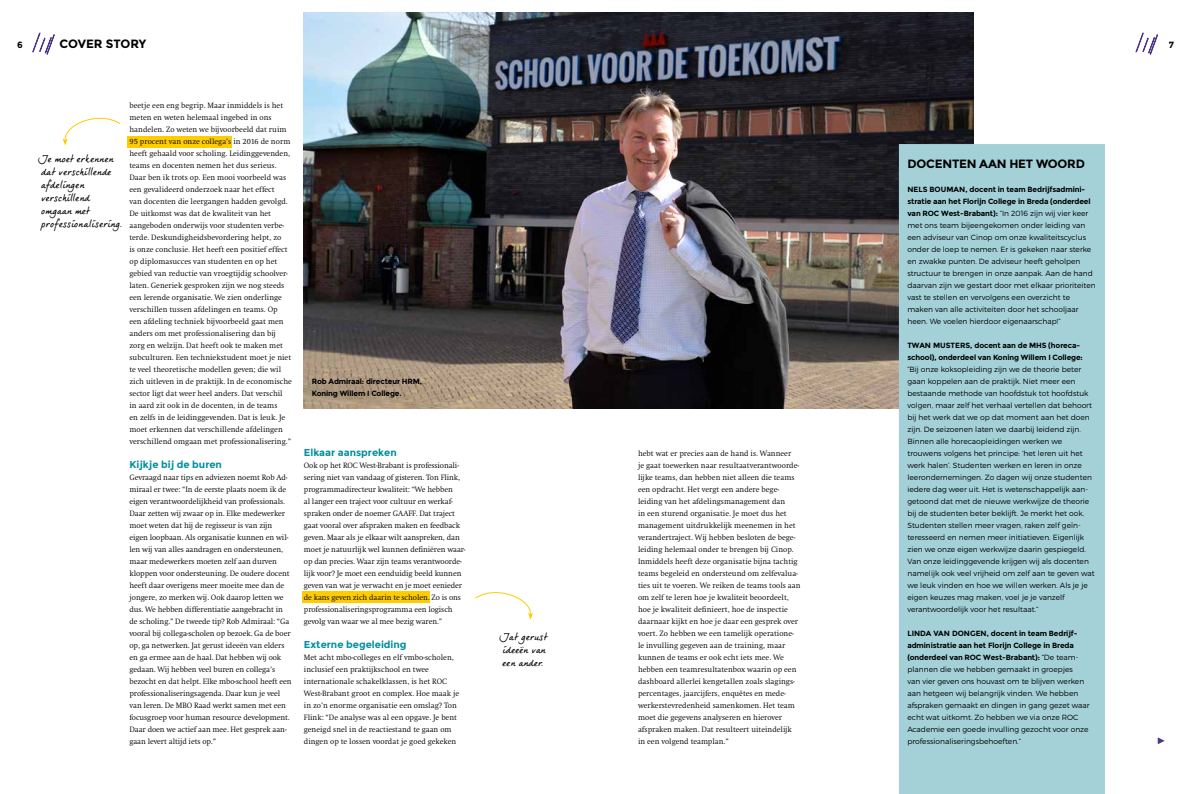
<style>
.page{position:relative;width:1191px;height:794px;background:#fff}
.page>*{position:absolute;margin:0;border:0;box-sizing:border-box;transform-origin:0 0}
.t1{font:12px/13px "Dear Joe 5 C PRO Small Face";color:#000}
.t2{font:700 12px "Montserrat";letter-spacing:-.015em;color:#000}
.t3{font:700 10px "Montserrat";color:#008f9e}
.t4{font:700 9px "Montserrat";color:#000}
.t5{font:300 8px/12px "Swift EF";color:#000}
.t6{font:300 7.5px/12px "Montserrat";color:#000}
.t7{font:700 7.5px/12px "Montserrat";letter-spacing:-.015em;color:#000}
.s1{font-weight:700}
</style>
<div class="page">
<svg style="left:1157px;top:737px;width:7px;height:7px"></svg>
<img style="left:303px;top:12px;width:670px;height:396px">
<div style="left:899px;top:144px;width:206px;height:650px;background:#a4d1d8"></div>
<div style="left:127px;top:136px;width:105px;height:11px;background:#fc0"></div>
<div style="left:303px;top:591px;width:127px;height:11px;background:#fc0"></div>
<svg style="left:63px;top:117px;width:58px;height:28px"></svg>
<svg style="left:475px;top:592px;width:58px;height:28px"></svg>
<svg style="left:32px;top:33px;width:23px;height:22px"></svg>
<svg style="left:1135px;top:33px;width:23px;height:22px"></svg>
<p class="t4" style="left:17px;top:39px;width:7px">6</p>
<h1 class="t2" style="left:60px;top:37px;width:88px">COVER STORY</h1>
<p class="t4" style="left:1168px;top:39px;width:7px">7</p>
<p class="t5" style="left:129px;top:100px;width:164px">beetje een eng begrip. Maar inmiddels is het meten en weten helemaal ingebed in ons handelen. Zo weten we bijvoorbeeld dat ruim 95 procent van onze collega’s in 2016 de norm heeft gehaald voor scholing. Leidinggevenden, teams en docenten nemen het dus serieus.<br>Daar ben ik trots op. Een mooi voorbeeld was een gevalideerd onderzoek naar het effect<br>van docenten die leergangen hadden gevolgd.<br>De uitkomst was dat de kwaliteit van het aangeboden onderwijs voor studenten verbe&shy;terde. Deskundigheidsbevordering helpt, zo<br>is onze conclusie. Het heeft een positief effect op diplomasucces van studenten en op het gebied van reductie van vroegtijdig schoolver&shy;laten. Generiek gesproken zijn we nog steeds een lerende organisatie. We zien onderlinge verschillen tussen afdelingen en teams. Op een afdeling techniek bijvoorbeeld gaat men anders om met professionalisering dan bij zorg en welzijn. Dat heeft ook te maken met subculturen. Een techniekstudent moet je niet te veel theoretische modellen geven; die wil zich uitleven in de praktijk. In de economische sector ligt dat weer heel anders. Dat verschil<br>in aard zit ook in de docenten, in de teams<br>en zelfs in de leidinggevenden. Dat is leuk. Je moet erkennen dat verschillende afdelingen verschillend omgaan met professionalisering.”</p>
<p class="t3" style="left:129px;top:459px;width:94px">Kijkje bij de buren</p>
<p class="t5" style="left:129px;top:472px;width:164px">Gevraagd naar tips en adviezen noemt Rob Ad&shy;miraal er twee: “In de eerste plaats noem ik de eigen verantwoordelijkheid van professionals.<br>Daar zetten wij zwaar op in. Elke medewerker moet weten dat hij de regisseur is van zijn eigen loopbaan. Als organisatie kunnen en wil&shy;len wij van alles aandragen en ondersteunen, maar medewerkers moeten zelf aan durven kloppen voor ondersteuning. De oudere docent heeft daar overigens meer moeite mee dan de jongere, zo merken wij. Ook daarop letten we dus. We hebben differentiatie aangebracht in de scholing.” De tweede tip? Rob Admiraal: “Ga vooral bij collega-scholen op bezoek. Ga de boer op, ga netwerken. Jat gerust ideeën van elders en ga ermee aan de haal. Dat hebben wij ook gedaan. Wij hebben veel buren en collega’s bezocht en dat helpt. Elke mbo-school heeft een professionaliseringsagenda. Daar kun je veel van leren. De MBO Raad werkt samen met een focusgroep voor human resource development.<br>Daar doen we actief aan mee. Het gesprek aan&shy;gaan levert altijd iets op.”</p>
<h1 class="t1" style="left:41px;top:151px;width:82px">Je moet erkennen dat verschillende afdelingen verschillend omgaan met professionalisering.</h1>
<p class="t7" style="left:312px;top:375px;width:112px">Rob Admiraal: directeur HRM,<br>Koning Willem I College.</p>
<p class="t3" style="left:304px;top:447px;width:94px">Elkaar aanspreken</p>
<p class="t5" style="left:304px;top:460px;width:163px">Ook op het ROC West-Brabant is professionali&shy;sering niet van vandaag of gisteren. Ton Flink, programmadirecteur kwaliteit: “We hebben<br>al langer een traject voor cultuur en werkaf&shy;spraken onder de noemer GAAFF. Dat traject gaat vooral over afspraken maken en feedback geven. Maar als je elkaar wilt aanspreken, dan moet je natuurlijk wel kunnen definiëren waar&shy;op dan precies. Waar zijn teams verantwoorde&shy;lijk voor? Je moet een eenduidig beeld kunnen geven van wat je verwacht en je moet eenieder de kans geven zich daarin te scholen. Zo is ons professionaliseringsprogramma een logisch gevolg van waar we al mee bezig waren.”</p>
<p class="t3" style="left:304px;top:639px;width:104px">Externe begeleiding</p>
<p class="t5" style="left:304px;top:652px;width:157px">Met acht mbo-colleges en elf vmbo-scholen, inclusief een praktijkschool en twee internationale schakelklassen, is het ROC West-Brabant groot en complex. Hoe maak je in zo’n enorme organisatie een omslag? Ton Flink: “De analyse was al een opgave. Je bent geneigd snel in de reactiestand te gaan om dingen op te lossen voordat je goed gekeken</p>
<h1 class="t1" style="left:502px;top:629px;width:46px">Jat gerust ideeën van een ander.</h1>
<p class="t5" style="left:638px;top:448px;width:164px">hebt wat er precies aan de hand is. Wanneer<br>je gaat toewerken naar resultaatverantwoorde&shy;lijke teams, dan hebben niet alleen die teams een opdracht. Het vergt een andere bege&shy;leiding van het afdelingsmanagement dan<br>in een sturend organisatie. Je moet dus het management uitdrukkelijk meenemen in het verandertraject. Wij hebben besloten de bege&shy;leiding helemaal onder te brengen bij Cinop.<br>Inmiddels heeft deze organisatie bijna tachtig teams begeleid en ondersteund om zelfevalua&shy;ties uit te voeren. We reiken de teams tools aan om zelf te leren hoe je kwaliteit beoordeelt, hoe je kwaliteit definieert, hoe de inspectie daarnaar kijkt en hoe je daar een gesprek over voert. Zo hebben we een tamelijk operatione&shy;le invulling gegeven aan de training, maar kunnen de teams er ook echt iets mee. We hebben een teamresultatenbox waarin op een dashboard allerlei kengetallen zoals slagings&shy;percentages, jaarcijfers, enquêtes en mede&shy;werkerstevredenheid samenkomen. Het team moet die gegevens analyseren en hierover afspraken maken. Dat resulteert uiteindelijk in een volgend teamplan.”</p>
<h1 class="t2" style="left:907px;top:157px;width:179px">DOCENTEN AAN HET WOORD</h1>
<p class="t6" style="left:907px;top:183px;width:190px"><span class="s1">NELS BOUMAN, docent in team Bedrijfsadmini&shy;stratie aan het Florijn College in Breda (onderdeel van ROC West-Brabant):</span> “In 2016 zijn wij vier keer met ons team bijeengekomen onder leiding van een adviseur van Cinop om onze kwaliteitscyclus onder de loep te nemen. Er is gekeken naar sterke en zwakke punten. De adviseur heeft geholpen structuur te brengen in onze aanpak. Aan de hand daarvan zijn we gestart door met elkaar prioriteiten vast te stellen en vervolgens een overzicht te maken van alle activiteiten door het schooljaar heen. We voelen hierdoor eigenaarschap!”</p>
<p class="t7" style="left:907px;top:339px;width:177px">TWAN MUSTERS, docent aan de MHS (horeca&shy;school), onderdeel van Koning Willem I College:</p>
<p class="t6" style="left:907px;top:363px;width:189px">“Bij onze koksopleiding zijn we de theorie beter gaan koppelen aan de praktijk. Niet meer een bestaande methode van hoofdstuk tot hoofdstuk volgen, maar zelf het verhaal vertellen dat behoort bij het werk dat we op dat moment aan het doen zijn. De seizoenen laten we daarbij leidend zijn.<br>Binnen alle horecaopleidingen werken we trouwens volgens het principe: ‘het leren uit het werk halen’. Studenten werken en leren in onze leerondernemingen. Zo dagen wij onze studenten iedere dag weer uit. Het is wetenschappelijk aan&shy;getoond dat met de nieuwe werkwijze de theorie bij de studenten beter beklijft. Je merkt het ook.<br>Studenten stellen meer vragen, raken zelf geïn&shy;teresseerd en nemen meer initiatieven. Eigenlijk zien we onze eigen werkwijze daarin gespiegeld.<br>Van onze leidinggevende krijgen wij als docenten namelijk ook veel vrijheid om zelf aan te geven wat we leuk vinden en hoe we willen werken. Als je je eigen keuzes mag maken, voel je je vanzelf verantwoordelijk voor het resultaat.”</p>
<p class="t6" style="left:907px;top:627px;width:184px"><span class="s1">LINDA VAN DONGEN, docent in team Bedrijf&shy;administratie aan het Florijn College in Breda (onderdeel van ROC West-Brabant):</span> “De team&shy;plannen die we hebben gemaakt in groepjes<br>van vier geven ons houvast om te blijven werken aan hetgeen wij belangrijk vinden. We hebben afspraken gemaakt en dingen in gang gezet waar echt wat uitkomt. Zo hebben we via onze ROC Academie een goede invulling gezocht voor onze professionaliseringsbehoeften.”</p>
</div>
